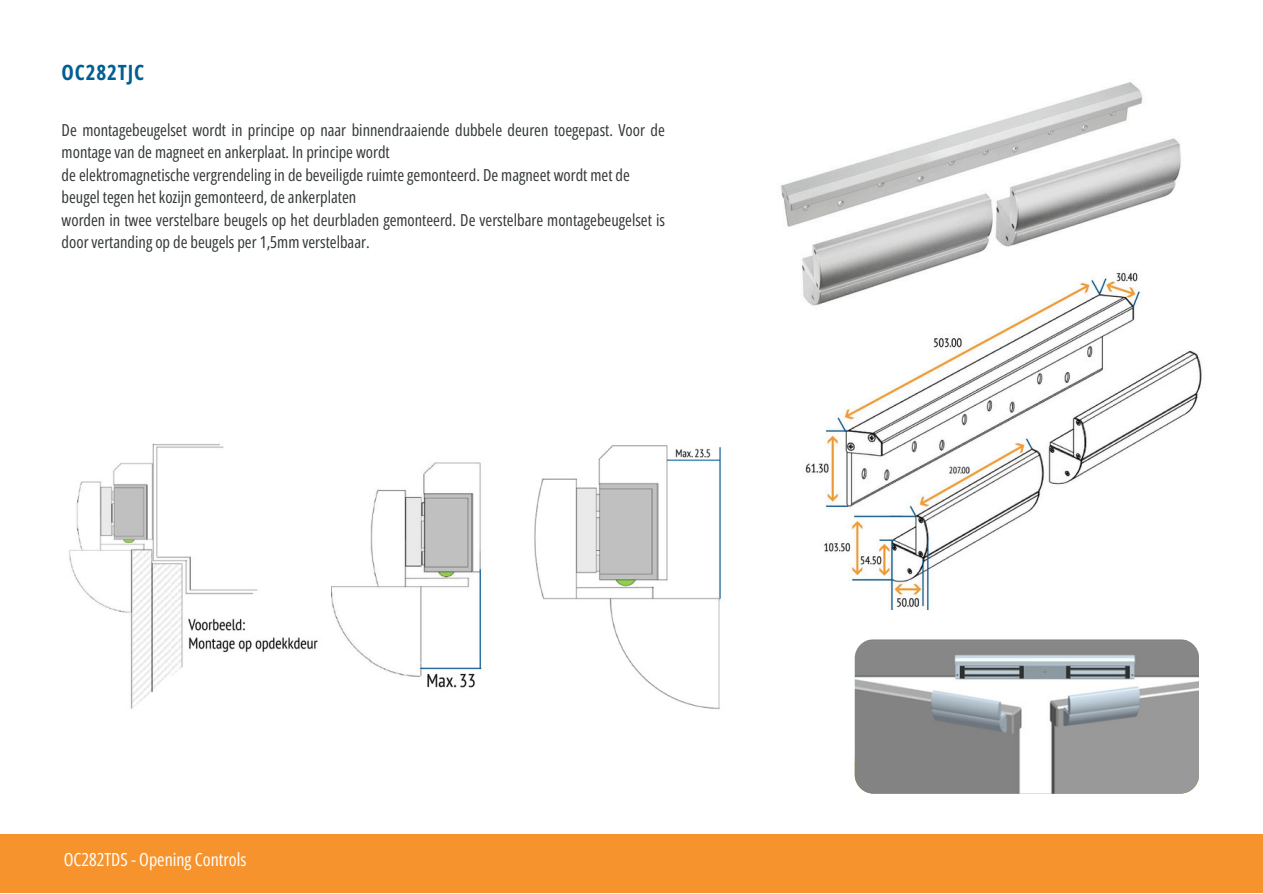
<style>
.page{position:relative;width:1263px;height:894px;background:#fff}
.page>*{position:absolute;margin:0;border:0;box-sizing:border-box;transform-origin:0 0}
.t1{font:700 21px "Open Sans Condensed";letter-spacing:.04em;color:#005f93}
.t2{font:18px "Open Sans Condensed";color:#fff}
.t3{font:16.5px/22.5px "Open Sans Condensed";color:#343839}
</style>
<div class="page">
<img style="left:805px;top:323px;width:397px;height:286px">
<img style="left:781px;top:82px;width:400px;height:241px">
<div style="left:0;top:833px;width:1263px;height:59px;background:#f7932d"></div>
<img style="left:534px;top:445px;width:187px;height:265px">
<img style="left:331px;top:462px;width:151px;height:226px">
<img style="left:69px;top:443px;width:249px;height:266px">
<img style="left:855px;top:639px;width:344px;height:154px;border-radius:19px">
<p class="t1" style="left:62px;top:58px;width:84px">OC282TJC</p>
<p class="t3" style="left:62px;top:118px;width:605px">De montagebeugelset wordt in principe op naar binnendraaiende dubbele deuren toegepast. Voor de montage van de magneet en ankerplaat. In principe wordt</p>
<p class="t3" style="left:62px;top:163px;width:570px">de elektromagnetische vergrendeling in de beveiligde ruimte gemonteerd. De magneet wordt met de beugel tegen het kozijn gemonteerd, de ankerplaten</p>
<p class="t3" style="left:62px;top:208px;width:605px">worden in twee verstelbare beugels op het deurbladen gemonteerd. De verstelbare montagebeugelset is door vertanding op de beugels per 1,5mm verstelbaar.</p>
<p class="t2" style="left:64px;top:846px;width:184px">OC282TDS - Opening Controls</p>
</div>
